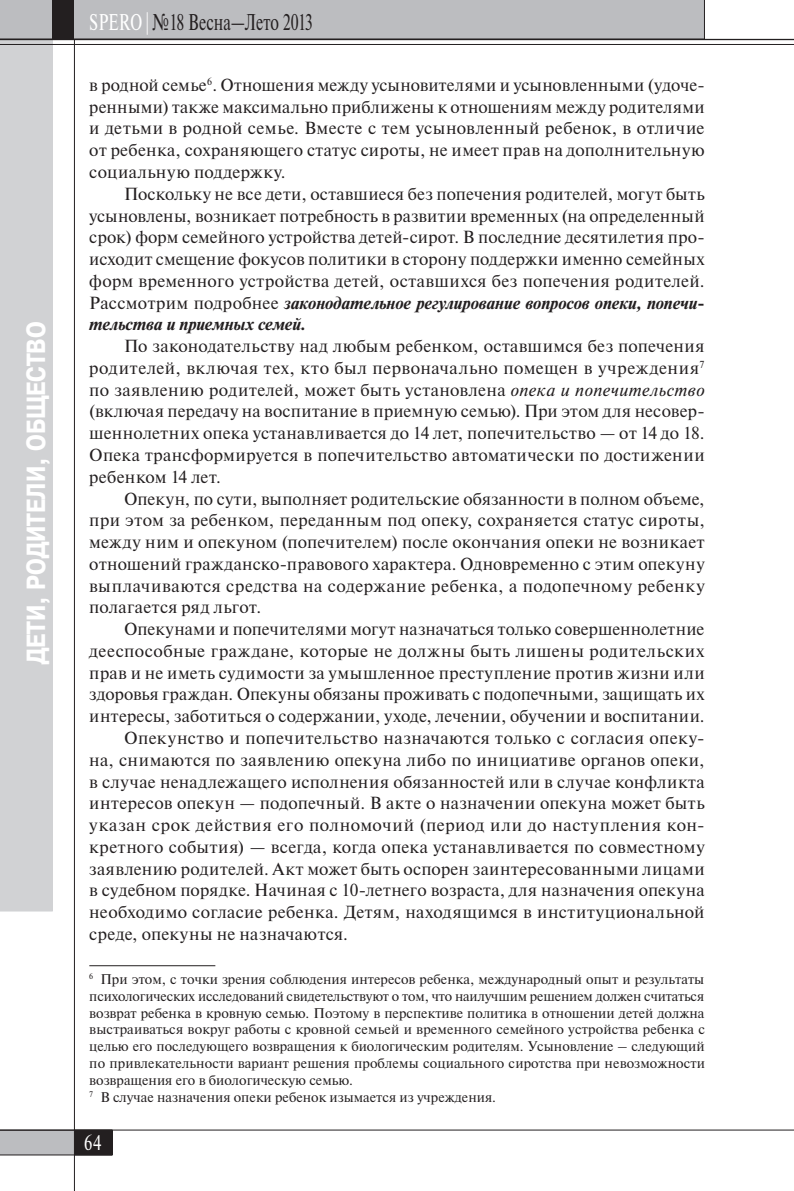
<style>
.page{position:relative;width:794px;height:1191px;background:#fff}
.page>*{position:absolute;margin:0;border:0;box-sizing:border-box;transform-origin:0 0}
.t1{font:700 26.25px "Pragmatica Cond C";color:#fff}
.t2{font:22.75px "Newton";color:#231f20;scale:.7 1}
.t3{font:21px "Newton";color:#fff;scale:.8 1}
.t4{font:17.5px/21.7px "Newton";letter-spacing:.02em;color:#231f20;text-align:justify}
.t5{font:14px/16.8px "Newton";color:#231f20}
.s1{color:#fff}
.s2{font-weight:700;font-style:italic}
.s3{font-style:italic}
</style>
<div class="page">
<div style="left:0;top:40px;width:52px;height:871px;background:#d1d2d4"></div>
<svg style="left:0;top:1130px;width:74px;height:25px;background:#b3b4b6"></svg>
<div style="left:75px;top:1130px;width:37px;height:25px;background:#231f20"></div>
<hr style="left:74px;top:0;width:1px;height:1191px;background:#231f20">
<hr style="left:0;top:1129px;width:794px;height:1px;background:#231f20">
<div style="left:0;top:0;width:704px;height:39px;background:#bcbdc0"></div>
<div style="left:52px;top:0;width:22px;height:39px;background:#231f20"></div>
<hr style="left:0;top:39px;width:794px;height:1px;background:#231f20">
<hr style="left:0;top:44px;width:794px;height:1px;background:#231f20">
<hr style="left:89px;top:965px;width:126px;height:1px;background:#231f20">
<h1 class="t1" style="left:21px;top:664px;width:344px;rotate:-90deg">ДЕТИ, РОДИТЕЛИ, ОБЩЕСТВО</h1>
<h2 class="t2" style="left:89px;top:6px;width:321px"><span class="s1">SPERO |</span> №18 Весна—Лето 2013</h2>
<p class="t4" style="left:89px;top:73px;width:617px">в родной семье<sup>6</sup>. Отношения между усыновителями и усыновленными (удоче&shy;ренными) также максимально приближены к отношениям между родителями и детьми в родной семье. Вместе с тем усыновленный ребенок, в отличие от ребенка, сохраняющего статус сироты, не имеет прав на дополнительную социальную поддержку.</p>
<p class="t4" style="left:89px;top:182px;width:617px;text-indent:35px">Поскольку не все дети, оставшиеся без попечения родителей, могут быть усыновлены, возникает потребность в развитии временных (на определенный срок) форм семейного устройства детей-сирот. В последние десятилетия про&shy;исходит смещение фокусов политики в сторону поддержки именно семейных форм временного устройства детей, оставшихся без попечения родителей.<br>Рассмотрим подробнее <span class="s2">законодательное регулирование вопросов опеки, попечи&shy;тельства и приемных семей.</span></p>
<p class="t4" style="left:89px;top:335px;width:617px;text-indent:35px">По законодательству над любым ребенком, оставшимся без попечения родителей, включая тех, кто был первоначально помещен в учреждения<sup>7 </sup>по заявлению родителей, может быть установлена <span class="s3">опека и попечительство </span>(включая передачу на воспитание в приемную семью). При этом для несовер&shy;шеннолетних опека устанавливается до 14 лет, попечительство — от 14 до 18.<br>Опека трансформируется в попечительство автоматически по достижении ребенком 14 лет.</p>
<p class="t4" style="left:89px;top:487px;width:617px;text-indent:35px">Опекун, по сути, выполняет родительские обязанности в полном объеме, при этом за ребенком, переданным под опеку, сохраняется статус сироты, между ним и опекуном (попечителем) после окончания опеки не возникает отношений гражданско-правового характера. Одновременно с этим опекуну выплачиваются средства на содержание ребенка, а подопечному ребенку полагается ряд льгот.</p>
<p class="t4" style="left:124px;top:617px;width:582px">Опекунами и попечителями могут назначаться только совершеннолетние</p>
<p class="t4" style="left:89px;top:639px;width:616px">дееспособные граждане, которые не должны быть лишены родительских</p>
<p class="t4" style="left:89px;top:661px;width:617px">прав и не иметь судимости за умышленное преступление против жизни или</p>
<p class="t4" style="left:89px;top:683px;width:617px">здоровья граждан. Опекуны обязаны проживать с подопечными, защищать их</p>
<p class="t4" style="left:89px;top:705px;width:617px">интересы, заботиться о содержании, уходе, лечении, обучении и воспитании.</p>
<p class="t4" style="left:124px;top:726px;width:582px">Опекунство и попечительство назначаются только с согласия опеку-</p>
<p class="t4" style="left:89px;top:748px;width:617px">на, снимаются по заявлению опекуна либо по инициативе органов опеки,</p>
<p class="t4" style="left:89px;top:770px;width:617px">в случае ненадлежащего исполнения обязанностей или в случае конфликта</p>
<p class="t4" style="left:89px;top:792px;width:617px">интересов опекун — подопечный. В акте о назначении опекуна может быть</p>
<p class="t4" style="left:89px;top:813px;width:617px">указан срок действия его полномочий (период или до наступления кон-</p>
<p class="t4" style="left:89px;top:835px;width:617px">кретного события) — всегда, когда опека устанавливается по совместному</p>
<p class="t4" style="left:89px;top:857px;width:617px">заявлению родителей. Акт может быть оспорен заинтересованными лицами</p>
<p class="t4" style="left:89px;top:879px;width:617px">в судебном порядке. Начиная с 10‑летнего возраста, для назначения опекуна</p>
<p class="t4" style="left:89px;top:900px;width:617px">необходимо согласие ребенка. Детям, находящимся в институциональной</p>
<p class="t4" style="left:89px;top:922px;width:260px">среде, опекуны не назначаются.</p>
<p class="t5" style="left:89px;top:970px;width:617px"><sup>6</sup> При этом, с точки зрения соблюдения интересов ребенка, международный опыт и результаты психологических исследований свидетельствуют о том, что наилучшим решением должен считаться возврат ребенка в кровную семью. Поэтому в перспективе политика в отношении детей должна выстраиваться вокруг работы с кровной семьей и временного семейного устройства ребенка с целью его последующего возвращения к биологическим родителям. Усыновление – следующий по привлекательности вариант решения проблемы социального сиротства при невозможности возвращения его в биологическую семью.<br><sup>7</sup> В случае назначения опеки ребенок изымается из учреждения.</p>
<p class="t3" style="left:84px;top:1127px;width:23px">64</p>
</div>
